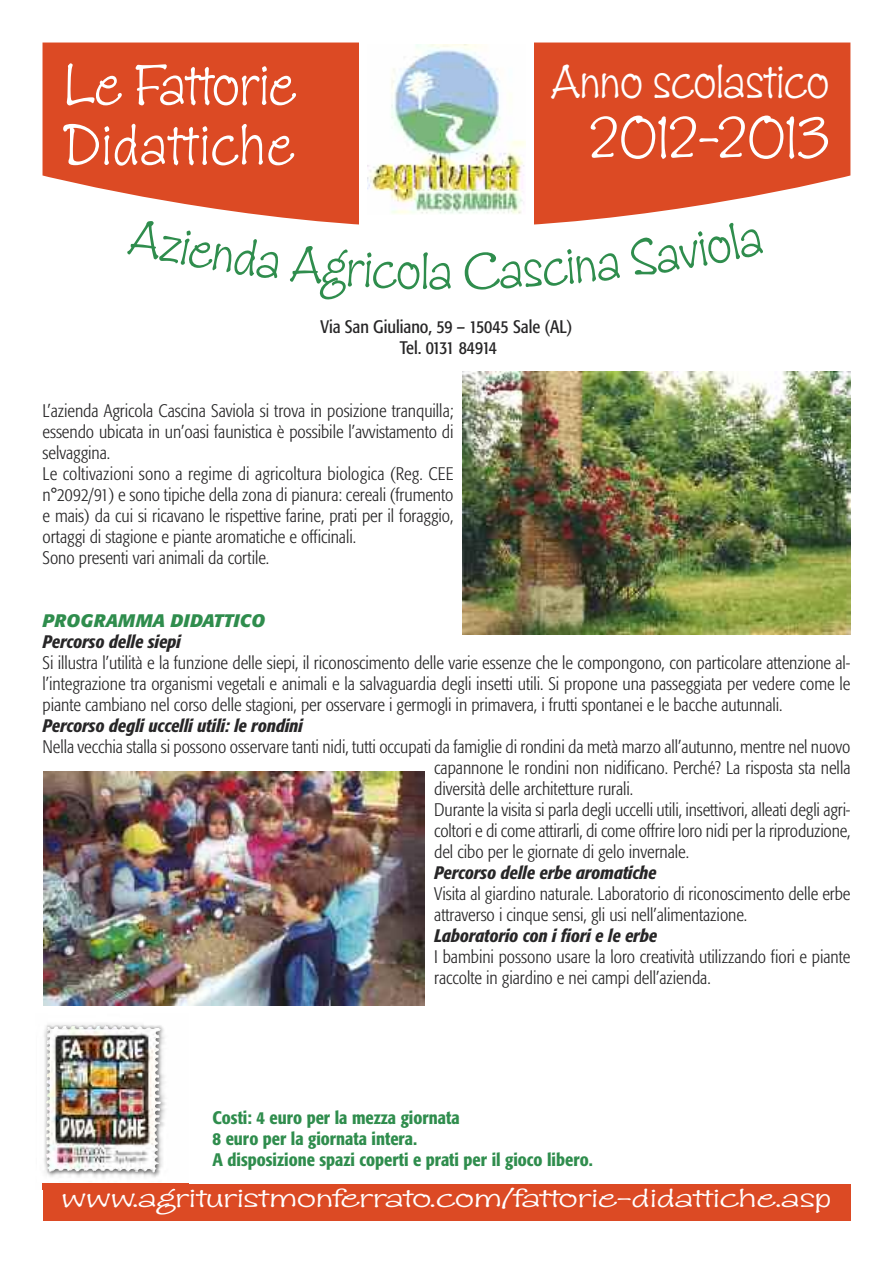
<style>
.page{position:relative;width:893px;height:1263px;background:#fff}
.page>*{position:absolute;margin:0;border:0;box-sizing:border-box;transform-origin:0 0}
.t1{font:60px/60px "Zipty Do";color:#fff}
.t2{font:54px "Zipty Do";color:#2f8d4d}
.t3{font:49.5px "Zipty Do";color:#fff}
.t4{font:27px "Zipty Do";color:#fff;scale:1.55 1}
.t5{font:300 condensed 18px/21px "Formata";color:#272627}
.t6{font:italic 500 condensed 18px "Formata";color:#272627}
.t7{font:500 condensed 18px/21px "Formata";color:#2f8d4d}
.t8{font:condensed 18px/21px "Formata";color:#272627;text-align:center}
.t9{font:italic 700 18px "Formata";letter-spacing:.02em;color:#2f8d4d}
</style>
<div class="page">
<svg style="left:43px;top:43px;width:807px;height:182px;background:#df5c3a"></svg>
<div style="left:359px;top:43px;width:175px;height:188px;background:#fff"></div>
<img style="left:368px;top:44px;width:157px;height:170px">
<div style="left:43px;top:1184px;width:807px;height:36px;background:#dc4a24"></div>
<img style="left:42px;top:1023px;width:147px;height:166px">
<img style="left:43px;top:1184px;width:146px;height:5px">
<img style="left:105px;top:1025px;width:56px;height:17px">
<img style="left:43px;top:772px;width:382px;height:233px">
<img style="left:462px;top:371px;width:388px;height:263px">
<svg style="left:127px;top:217px;width:153px;height:8px"></svg>
<svg style="left:629px;top:223px;width:135px;height:2px"></svg>
<h1 class="t1" style="left:64px;top:60px;width:233px">Le Fattorie<br>Didattiche</h1>
<h3 class="t3" style="left:552px;top:63px;width:279px">Anno scolastico</h3>
<h1 class="t1" style="left:590px;top:113px;width:241px">2012-2013</h1>
<h2 class="t2" style="left:429px;top:252px;width:26px">a</h2>
<p class="t8" style="left:320px;top:317px;width:254px">Via San Giuliano, 59 – 15045 Sale (AL)<br>Tel. 0131 84914</p>
<p class="t5" style="left:43px;top:401px;width:412px">L’azienda Agricola Cascina Saviola si trova in posizione tranquilla; essendo ubicata in un’oasi faunistica è possibile l’avvistamento di selvaggina.<br>Le coltivazioni sono a regime di agricoltura biologica (Reg. CEE n°2092/91) e sono tipiche della zona di pianura: cereali (frumento e mais) da cui si ricavano le rispettive farine, prati per il foraggio, ortaggi di stagione e piante aromatiche e officinali.<br>Sono presenti vari animali da cortile.</p>
<p class="t9" style="left:43px;top:613px;width:224px">PROGRAMMA DIDATTICO</p>
<p class="t6" style="left:43px;top:634px;width:140px">Percorso delle siepi</p>
<p class="t5" style="left:43px;top:653px;width:809px;text-align:justify">Si illustra l’utilità e la funzione delle siepi, il riconoscimento delle varie essenze che le compongono, con particolare attenzione al&shy;l’integrazione tra organismi vegetali e animali e la salvaguardia degli insetti utili. Si propone una passeggiata per vedere come le piante cambiano nel corso delle stagioni, per osservare i germogli in primavera, i frutti spontanei e le bacche autunnali.</p>
<p class="t6" style="left:43px;top:718px;width:262px">Percorso degli uccelli utili: le rondini</p>
<p class="t5" style="left:434px;top:737px;width:418px;text-indent:-392px">Nella vecchia stalla si possono osservare tanti nidi, tutti occupati da famiglie di rondini da metà marzo all’autunno, mentre nel nuovo capannone le rondini non nidificano. Perché? La risposta sta nella diversità delle architetture rurali.<br>Durante la visita si parla degli uccelli utili, insettivori, alleati degli agri&shy;coltori e di come attirarli, di come offrire loro nidi per la riproduzione, del cibo per le giornate di gelo invernale.</p>
<p class="t6" style="left:434px;top:865px;width:224px">Percorso delle erbe aromatiche</p>
<p class="t5" style="left:434px;top:884px;width:418px">Visita al giardino naturale. Laboratorio di riconoscimento delle erbe attraverso i cinque sensi, gli usi nell’alimentazione.</p>
<p class="t6" style="left:434px;top:928px;width:224px">Laboratorio con i fiori e le erbe</p>
<p class="t5" style="left:434px;top:947px;width:418px">I bambini possono usare la loro creatività utilizzando fiori e piante raccolte in giardino e nei campi dell’azienda.</p>
<p class="t7" style="left:213px;top:1108px;width:382px">Costi: 4 euro per la mezza giornata<br>8 euro per la giornata intera.<br>A disposizione spazi coperti e prati per il gioco libero.</p>
<h3 class="t4" style="left:61px;top:1188px;width:498px">www.agrituristmonferrato.com/fattorie-didattiche.asp</h3>
</div>
